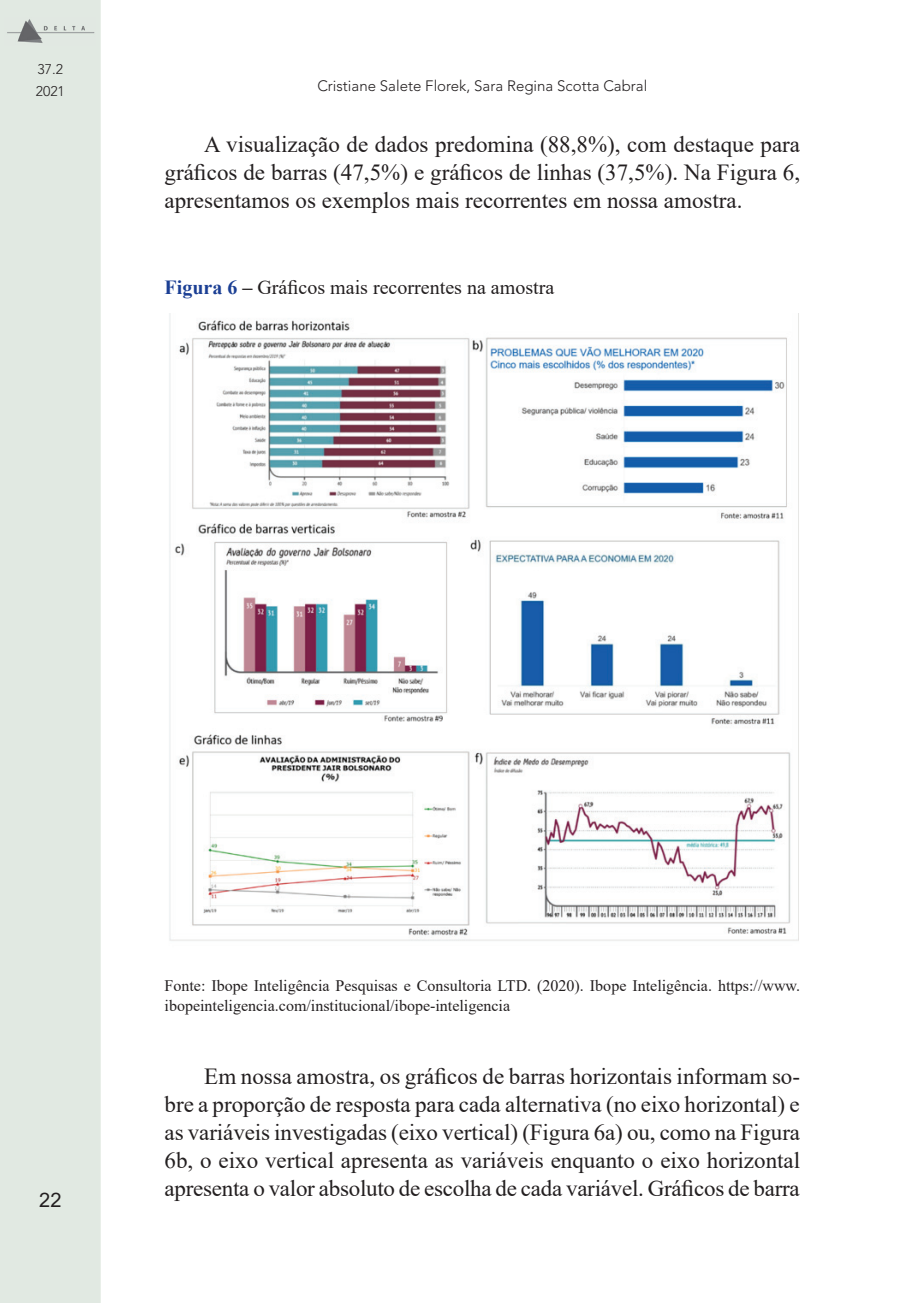
<style>
.page{position:relative;width:908px;height:1304px;background:#fff}
.page>*{position:absolute;margin:0;border:0;box-sizing:border-box;transform-origin:0 0}
.t1{font:23px/28px "Times New Roman";letter-spacing:-.005em;color:#231f20;text-align:justify}
.t2{font:20px "Times New Roman";color:#231f20}
.t3{font:20px "Arial";color:#231f20}
.t4{font:16px/20px "Times New Roman";color:#231f20}
.t5{font:300 15px "Avenir";color:#231f20}
.t6{font:300 14px/22px "Avenir";color:#231f20}
.s1{font-weight:700;color:#1b3f94}
.s2{font-weight:700;font-style:italic}
</style>
<div class="page">
<div style="left:0;top:0;width:102px;height:1303px;background:#e1e9e2"></div>
<img style="left:7px;top:19px;width:88px;height:24px">
<div style="left:101px;top:0;width:6px;height:1304px;background:#fff"></div>
<img style="left:169px;top:314px;width:630px;height:627px">
<p class="t6" style="left:36px;top:58px;width:31px">37.2<br>2021</p>
<p class="t5" style="left:317px;top:77px;width:331px">Cristiane Salete Florek, Sara Regina Scotta Cabral</p>
<p class="t1" style="left:164px;top:130px;width:637px;text-indent:40px">A visualização de dados predomina (88,8%), com destaque para gráficos de barras (47,5%) e gráficos de linhas (37,5%). Na Figura 6, apresentamos os exemplos mais recorrentes em nossa amostra.</p>
<p class="t2" style="left:164px;top:273px;width:391px"><span class="s1">Figura 6</span> <span class="s2">–</span> Gráficos mais recorrentes na amostra</p>
<p class="t3" style="left:39px;top:1186px;width:24px">22</p>
<p class="t4" style="left:164px;top:975px;width:636px">Fonte: Ibope Inteligência Pesquisas e Consultoria LTD. (2020). Ibope Inteligência. https://www. ibopeinteligencia.com/institucional/ibope-inteligencia</p>
<p class="t1" style="left:164px;top:1061px;width:637px;text-indent:40px">Em nossa amostra, os gráficos de barras horizontais informam so&shy;bre a proporção de resposta para cada alternativa (no eixo horizontal) e as variáveis investigadas (eixo vertical) (Figura 6a) ou, como na Figura 6b, o eixo vertical apresenta as variáveis enquanto o eixo horizontal apresenta o valor absoluto de escolha de cada variável. Gráficos de barra</p>
</div>
